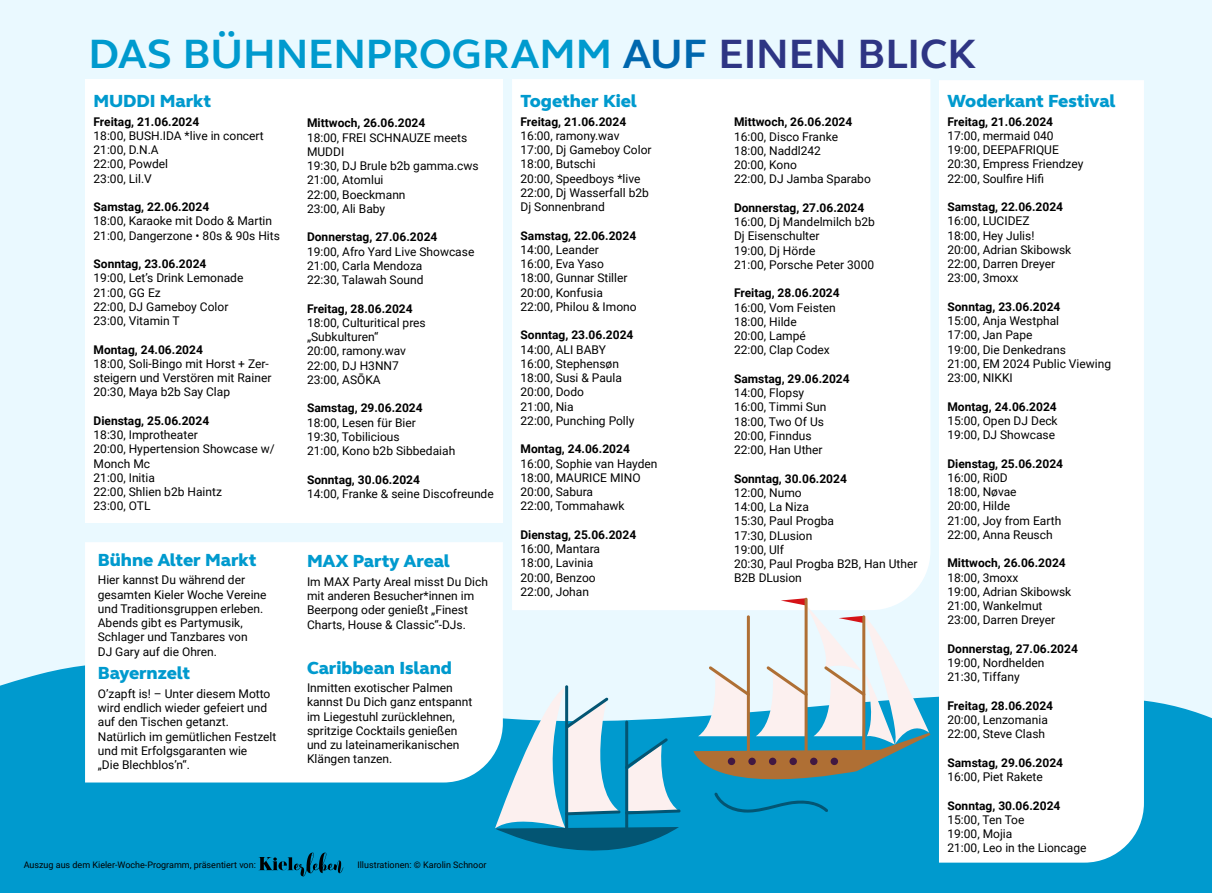
<style>
.page{position:relative;width:1212px;height:893px;background:#eaf9ff}
.page>*{position:absolute;margin:0;border:0;box-sizing:border-box;transform-origin:0 0}
.t1{font:700 42px "FS Elliot Pro";color:#009ace}
.t2{font:800 18px "FS Elliot Pro";letter-spacing:-.005em;color:#009ace}
.t3{font:12px/14.2px "Roboto";color:#000}
.t4{font:700 12px "Roboto";color:#000}
.t5{font:9px "Roboto";color:#000}
.s1{color:#0067ae}
.s2{color:#2e3584}
</style>
<div class="page">
<svg style="left:0;top:665px;width:1212px;height:228px;background:#11a1d1"></svg>
<div style="left:85px;top:79px;width:418px;height:444px;background:#fff"></div>
<div style="left:512px;top:79px;width:418px;height:531px;background:#fff"></div>
<div style="left:939px;top:80px;width:205px;height:783px;background:#fff"></div>
<hr style="left:565px;top:685px;width:3px;height:145px;background:#035573;border-radius:2px">
<svg style="left:495px;top:686px;width:185px;height:193px"></svg>
<div style="left:85px;top:542px;width:418px;height:240px;background:#fff"></div>
<svg style="left:693px;top:598px;width:237px;height:214px"></svg>
<svg style="left:258px;top:853px;width:85px;height:23px;background:#00739a"></svg>
<h1 class="t1" style="left:89px;top:26px;width:889px">DAS BÜHNENPROGRAMM <span class="s1">AUF</span> <span class="s2">EINEN BLICK</span></h1>
<h2 class="t2" style="left:94px;top:89px;width:119px">MUDDI Markt</h2>
<p class="t4" style="left:94px;top:113px;width:107px">Freitag, 21.06.2024</p>
<p class="t3" style="left:94px;top:128px;width:172px">18:00, BUSH.IDA *live in concert<br>21:00, D.N.A<br>22:00, Powdel<br>23:00, Lil.V</p>
<p class="t4" style="left:94px;top:198px;width:117px">Samstag, 22.06.2024</p>
<p class="t3" style="left:94px;top:213px;width:188px">18:00, Karaoke mit Dodo &amp; Martin<br>21:00, Dangerzone • 80s &amp; 90s Hits</p>
<p class="t4" style="left:94px;top:255px;width:114px">Sonntag, 23.06.2024</p>
<p class="t3" style="left:94px;top:270px;width:151px">19:00, Let’s Drink Lemonade<br>21:00, GG Ez<br>22:00, DJ Gameboy Color<br>23:00, Vitamin T</p>
<p class="t4" style="left:94px;top:341px;width:111px">Montag, 24.06.2024</p>
<p class="t3" style="left:94px;top:356px;width:179px">18:00, Soli-Bingo mit Horst + Zer&shy;steigern und Verstören mit Rainer<br>20:30, Maya b2b Say Clap</p>
<p class="t4" style="left:94px;top:412px;width:117px">Dienstag, 25.06.2024</p>
<p class="t3" style="left:94px;top:427px;width:183px">18:30, Improtheater<br>20:00, Hypertension Showcase w/<br>Monch Mc<br>21:00, Initia<br>22:00, Shlien b2b Haintz<br>23:00, OTL</p>
<h2 class="t2" style="left:98px;top:548px;width:160px">Bühne Alter Markt</h2>
<p class="t3" style="left:98px;top:572px;width:170px">Hier kannst Du während der gesamten Kieler Woche Vereine und Traditionsgruppen erleben.<br>Abends gibt es Partymusik,<br>Schlager und Tanzbares von<br>DJ Gary auf die Ohren.</p>
<h2 class="t2" style="left:98px;top:661px;width:94px">Bayernzelt</h2>
<p class="t3" style="left:98px;top:686px;width:180px">O’zapft is! – Unter diesem Motto wird endlich wieder gefeiert und auf den Tischen getanzt.<br>Natürlich im gemütlichen Festzelt und mit Erfolgsgaranten wie<br>„Die Blechblos’n“.</p>
<p class="t4" style="left:307px;top:115px;width:120px">Mittwoch, 26.06.2024</p>
<p class="t3" style="left:307px;top:130px;width:173px">18:00, FREI SCHNAUZE meets<br>MUDDI<br>19:30, DJ Brule b2b gamma.cws<br>21:00, Atomlui<br>22:00, Boeckmann<br>23:00, Ali Baby</p>
<p class="t4" style="left:307px;top:229px;width:132px">Donnerstag, 27.06.2024</p>
<p class="t3" style="left:307px;top:244px;width:169px">19:00, Afro Yard Live Showcase<br>21:00, Carla Mendoza<br>22:30, Talawah Sound</p>
<p class="t4" style="left:307px;top:300px;width:107px">Freitag, 28.06.2024</p>
<p class="t3" style="left:307px;top:315px;width:120px">18:00, Culturitical pres „Subkulturen“<br>20:00, ramony.wav<br>22:00, DJ H3NN7<br>23:00, ASŌKA</p>
<p class="t4" style="left:307px;top:400px;width:117px">Samstag, 29.06.2024</p>
<p class="t3" style="left:307px;top:415px;width:150px">18:00, Lesen für Bier<br>19:30, Tobilicious<br>21:00, Kono b2b Sibbedaiah</p>
<p class="t4" style="left:307px;top:471px;width:114px">Sonntag, 30.06.2024</p>
<p class="t3" style="left:307px;top:486px;width:188px">14:00, Franke &amp; seine Discofreunde</p>
<h2 class="t2" style="left:307px;top:549px;width:144px">MAX Party Areal</h2>
<p class="t3" style="left:307px;top:574px;width:183px">Im MAX Party Areal misst Du Dich mit anderen Besucher*innen im<br>Beerpong oder genießt „Finest<br>Charts, House &amp; Classic“-DJs.</p>
<h2 class="t2" style="left:307px;top:655px;width:146px">Caribbean Island</h2>
<p class="t3" style="left:307px;top:680px;width:167px">Inmitten exotischer Palmen kannst Du Dich ganz entspannt im Liegestuhl zurücklehnen, spritzige Cocktails genießen und zu lateinamerikanischen<br>Klängen tanzen.</p>
<h2 class="t2" style="left:520px;top:89px;width:118px">Together Kiel</h2>
<p class="t4" style="left:520px;top:113px;width:107px">Freitag, 21.06.2024</p>
<p class="t3" style="left:520px;top:128px;width:133px">16:00, ramony.wav<br>17:00, Dj Gameboy Color<br>18:00, Butschi<br>20:00, Speedboys *live<br>22:00, Dj Wasserfall b2b<br>Dj Sonnenbrand</p>
<p class="t4" style="left:520px;top:227px;width:117px">Samstag, 22.06.2024</p>
<p class="t3" style="left:520px;top:242px;width:118px">14:00, Leander<br>16:00, Eva Yaso<br>18:00, Gunnar Stiller<br>20:00, Konfusia<br>22:00, Philou &amp; Imono</p>
<p class="t4" style="left:520px;top:327px;width:114px">Sonntag, 23.06.2024</p>
<p class="t3" style="left:520px;top:342px;width:115px">14:00, ALI BABY<br>16:00, Stephensøn<br>18:00, Susi &amp; Paula<br>20:00, Dodo<br>21:00, Nia<br>22:00, Punching Polly</p>
<p class="t4" style="left:520px;top:441px;width:111px">Montag, 24.06.2024</p>
<p class="t3" style="left:520px;top:456px;width:138px">16:00, Sophie van Hayden<br>18:00, MAURICE MINO<br>20:00, Sabura<br>22:00, Tommahawk</p>
<p class="t4" style="left:520px;top:526px;width:117px">Dienstag, 25.06.2024</p>
<p class="t3" style="left:520px;top:541px;width:81px">16:00, Mantara<br>18:00, Lavinia<br>20:00, Benzoo<br>22:00, Johan</p>
<p class="t5" style="left:24px;top:859px;width:234px">Auszug aus dem Kieler-Woche-Programm, präsentiert von:</p>
<p class="t5" style="left:357px;top:859px;width:131px">Illustrationen: © Karolin Schnoor</p>
<p class="t4" style="left:734px;top:114px;width:120px">Mittwoch, 26.06.2024</p>
<p class="t3" style="left:734px;top:129px;width:138px">16:00, Disco Franke<br>18:00, Naddl242<br>20:00, Kono<br>22:00, DJ Jamba Sparabo</p>
<p class="t4" style="left:734px;top:199px;width:132px">Donnerstag, 27.06.2024</p>
<p class="t3" style="left:734px;top:214px;width:143px">16:00, Dj Mandelmilch b2b<br>Dj Eisenschulter<br>19:00, Dj Hörde<br>21:00, Porsche Peter 3000</p>
<p class="t4" style="left:734px;top:285px;width:107px">Freitag, 28.06.2024</p>
<p class="t3" style="left:734px;top:300px;width:103px">16:00, Vom Feisten<br>18:00, Hilde<br>20:00, Lampé<br>22:00, Clap Codex</p>
<p class="t4" style="left:734px;top:370px;width:117px">Samstag, 29.06.2024</p>
<p class="t3" style="left:734px;top:385px;width:94px">14:00, Flopsy<br>16:00, Timmi Sun<br>18:00, Two Of Us<br>20:00, Finndus<br>22:00, Han Uther</p>
<p class="t4" style="left:734px;top:470px;width:114px">Sonntag, 30.06.2024</p>
<p class="t3" style="left:734px;top:485px;width:185px">12:00, Numo<br>14:00, La Niza<br>15:30, Paul Progba<br>17:30, DLusion<br>19:00, Ulf<br>20:30, Paul Progba B2B, Han Uther<br>B2B DLusion</p>
<h2 class="t2" style="left:947px;top:89px;width:169px">Woderkant Festival</h2>
<p class="t4" style="left:947px;top:113px;width:107px">Freitag, 21.06.2024</p>
<p class="t3" style="left:947px;top:128px;width:137px">17:00, mermaid 040<br>19:00, DEEPAFRIQUE<br>20:30, Empress Friendzey<br>22:00, Soulfire Hifi</p>
<p class="t4" style="left:947px;top:198px;width:117px">Samstag, 22.06.2024</p>
<p class="t3" style="left:947px;top:213px;width:125px">16:00, LUCIDEZ<br>18:00, Hey Julis!<br>20:00, Adrian Skibowsk<br>22:00, Darren Dreyer<br>23:00, 3moxx</p>
<p class="t4" style="left:947px;top:298px;width:114px">Sonntag, 23.06.2024</p>
<p class="t3" style="left:947px;top:313px;width:165px">15:00, Anja Westphal<br>17:00, Jan Pape<br>19:00, Die Denkedrans<br>21:00, EM 2024 Public Viewing<br>23:00, NIKKI</p>
<p class="t4" style="left:947px;top:398px;width:111px">Montag, 24.06.2024</p>
<p class="t3" style="left:947px;top:413px;width:112px">15:00, Open DJ Deck<br>19:00, DJ Showcase</p>
<p class="t4" style="left:947px;top:455px;width:117px">Dienstag, 25.06.2024</p>
<p class="t3" style="left:947px;top:470px;width:115px">16:00, Ri0D<br>18:00, Nøvae<br>20:00, Hilde<br>21:00, Joy from Earth<br>22:00, Anna Reusch</p>
<p class="t4" style="left:947px;top:555px;width:120px">Mittwoch, 26.06.2024</p>
<p class="t3" style="left:947px;top:570px;width:125px">18:00, 3moxx<br>19:00, Adrian Skibowsk<br>21:00, Wankelmut<br>23:00, Darren Dreyer</p>
<p class="t4" style="left:947px;top:640px;width:132px">Donnerstag, 27.06.2024</p>
<p class="t3" style="left:947px;top:655px;width:98px">19:00, Nordhelden<br>21:30, Tiffany</p>
<p class="t4" style="left:947px;top:697px;width:107px">Freitag, 28.06.2024</p>
<p class="t3" style="left:947px;top:712px;width:102px">20:00, Lenzomania<br>22:00, Steve Clash</p>
<p class="t4" style="left:947px;top:754px;width:117px">Samstag, 29.06.2024</p>
<p class="t3" style="left:947px;top:769px;width:97px">16:00, Piet Rakete</p>
<p class="t4" style="left:947px;top:797px;width:114px">Sonntag, 30.06.2024</p>
<p class="t3" style="left:947px;top:812px;width:140px">15:00, Ten Toe<br>19:00, Mojia<br>21:00, Leo in the Lioncage</p>
</div>
